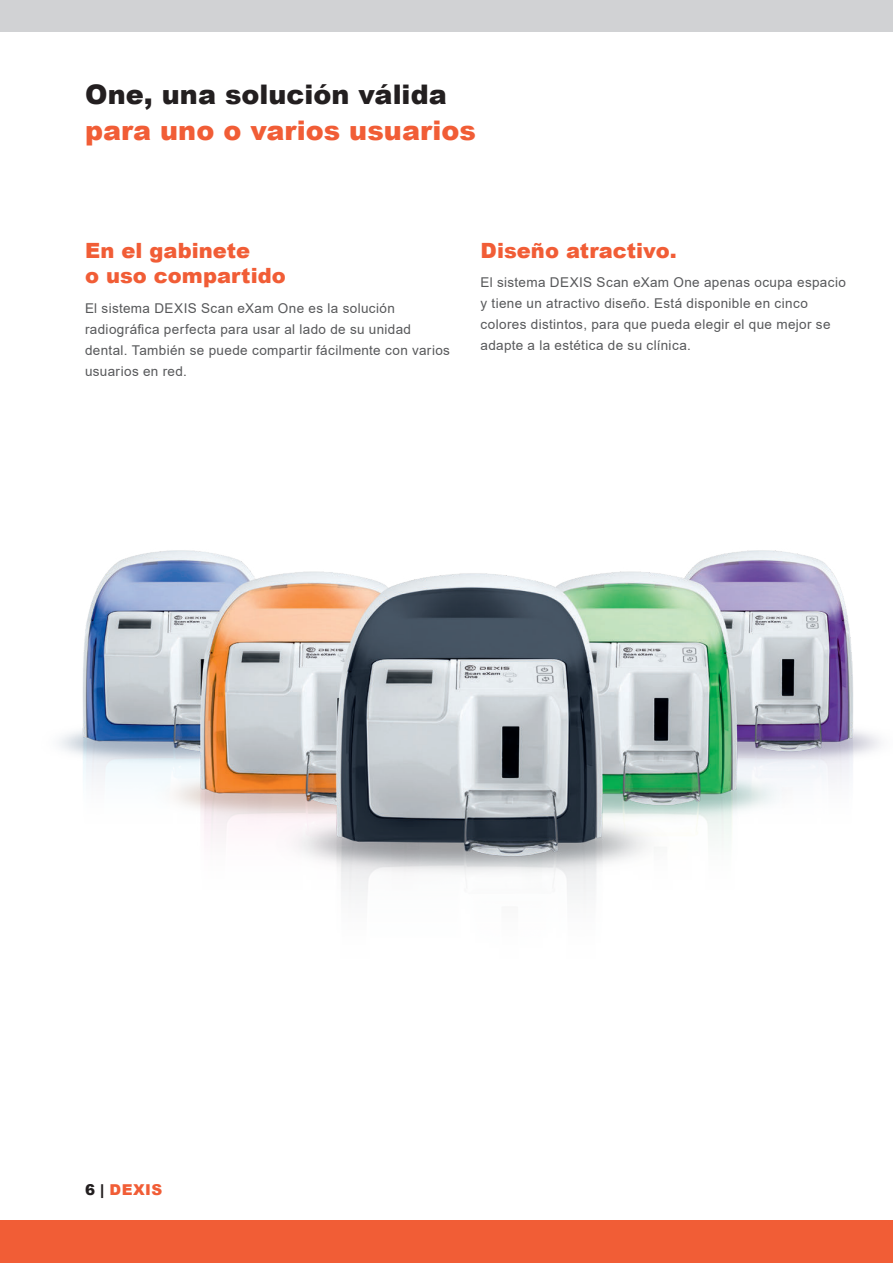
<style>
.page{position:relative;width:893px;height:1263px;background:#fff}
.page>*{position:absolute;margin:0;border:0;box-sizing:border-box;transform-origin:0 0}
.t1{font:900 27px "Arial";color:#f15d36}
.t2{font:900 27px "Arial";color:#231f20}
.t3{font:900 21px/25.5px "Arial";letter-spacing:.005em;color:#f15d36}
.t4{font:900 15px "Arial";letter-spacing:.035em;color:#f15d36}
.t5{font:13.5px/21px "Arial";letter-spacing:.025em;color:#57585a}
.s1{color:#231f20}
</style>
<div class="page">
<img style="left:59px;top:550px;width:821px;height:346px">
<div style="left:0;top:0;width:893px;height:32px;background:#d1d2d4"></div>
<div style="left:0;top:1221px;width:893px;height:42px;background:#f15d36"></div>
<h1 class="t2" style="left:85px;top:85px;width:363px">One, una solución válida</h1>
<h1 class="t1" style="left:85px;top:121px;width:392px">para uno o varios usuarios</h1>
<h2 class="t3" style="left:85px;top:237px;width:202px">En el gabinete<br>o uso compartido</h2>
<p class="t5" style="left:85px;top:299px;width:366px">El sistema DEXIS Scan eXam One es la solución radiográfica perfecta para usar al lado de su unidad dental. También se puede compartir fácilmente con varios usuarios en red.</p>
<h2 class="t3" style="left:480px;top:240px;width:198px">Diseño atractivo.</h2>
<p class="t5" style="left:480px;top:273px;width:367px">El sistema DEXIS Scan eXam One apenas ocupa espacio y tiene un atractivo diseño. Está disponible en cinco colores distintos, para que pueda elegir el que mejor se adapte a la estética de su clínica.</p>
<p class="t4" style="left:85px;top:1184px;width:79px"><span class="s1">6 |</span> DEXIS</p>
</div>
